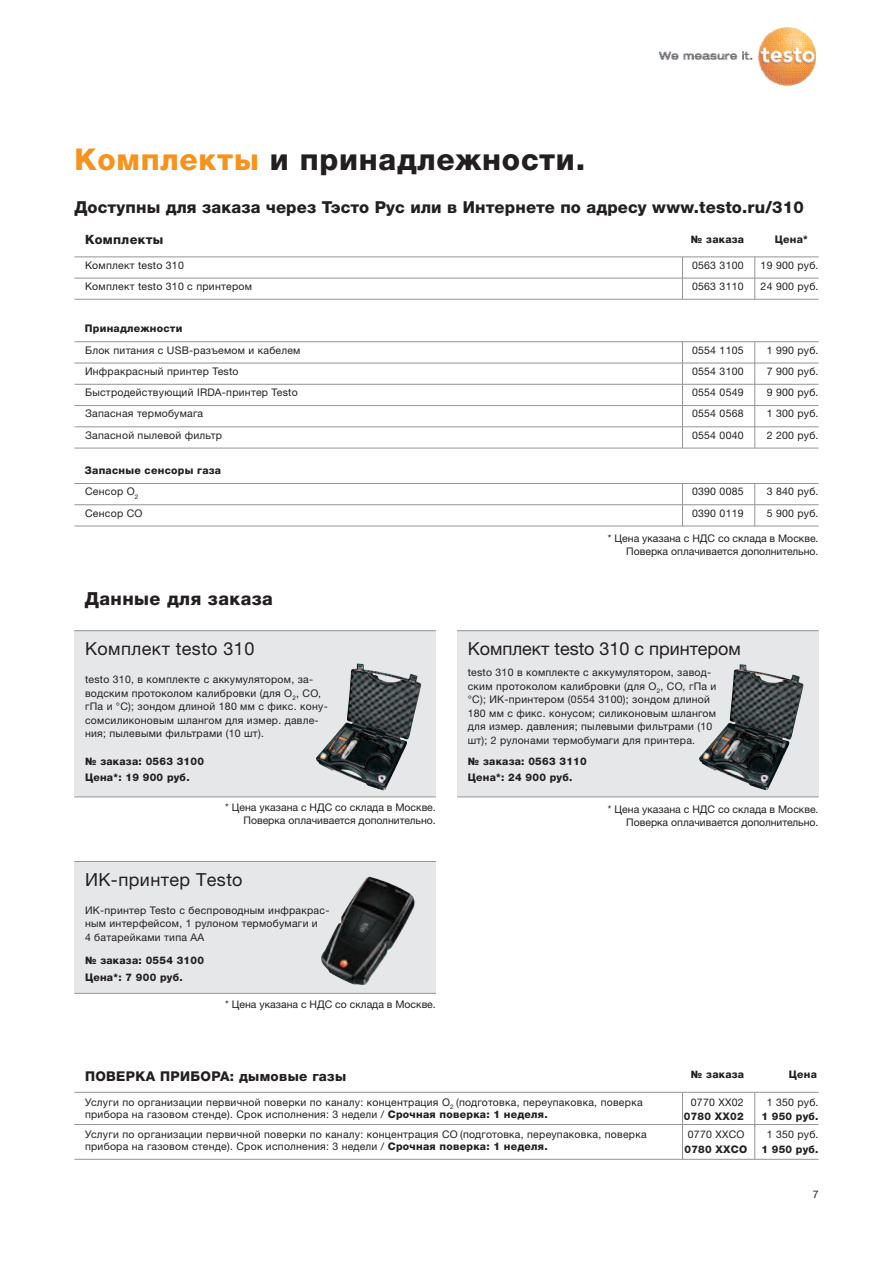
<style>
.page{position:relative;width:893px;height:1263px;background:#fff}
.page>*{position:absolute;margin:0;border:0;box-sizing:border-box;transform-origin:0 0}
.t1{font:800 30px "Helvetica Neue LTW1 G";letter-spacing:.025em;color:#231f20}
.t2{font:18px "Helvetica Neue LTW1 G";letter-spacing:.015em;color:#231f20}
.t3{font:800 18px "Helvetica Neue LTW1 G";letter-spacing:.025em;color:#231f20}
.t4{font:800 16.5px "Helvetica Neue LTW1 G";letter-spacing:.01em;color:#231f20}
.t5{font:800 13.5px "Helvetica Neue LTW1 G";letter-spacing:.025em;color:#231f20}
.t6{font:800 12.75px "Helvetica Neue LTW1 G";letter-spacing:.025em;color:#231f20}
.t7{font:10.5px/21.3px "Helvetica Neue LTW1 G";letter-spacing:.025em;color:#231f20}
.t8{font:10.5px/12.6px "Helvetica Neue LTW1 G";color:#231f20;text-align:right}
.t9{font:800 10.5px "Helvetica Neue LTW1 G";letter-spacing:.025em;color:#231f20}
.s1{color:#f7931d}
.s2{font-weight:800}
</style>
<div class="page">
<div style="left:74px;top:631px;width:362px;height:166px;background:#e6e7e9"></div>
<hr style="left:74px;top:630px;width:362px;height:1px;background:#939598">
<hr style="left:74px;top:796px;width:362px;height:1px;background:#939598">
<img style="left:316px;top:663px;width:105px;height:127px">
<div style="left:457px;top:631px;width:362px;height:166px;background:#e6e7e9"></div>
<hr style="left:457px;top:630px;width:362px;height:1px;background:#939598">
<hr style="left:457px;top:796px;width:362px;height:1px;background:#939598">
<img style="left:699px;top:664px;width:104px;height:126px">
<div style="left:74px;top:861px;width:362px;height:132px;background:#e6e7e9"></div>
<hr style="left:74px;top:861px;width:362px;height:1px;background:#939598">
<hr style="left:74px;top:993px;width:362px;height:1px;background:#939598">
<img style="left:321px;top:877px;width:94px;height:108px">
<img style="left:660px;top:28px;width:155px;height:57px">
<hr style="left:74px;top:299px;width:745px;height:1px;background:#939598">
<hr style="left:74px;top:341px;width:745px;height:1px;background:#939598">
<hr style="left:74px;top:363px;width:745px;height:1px;background:#939598">
<hr style="left:74px;top:384px;width:745px;height:1px;background:#939598">
<hr style="left:74px;top:405px;width:745px;height:1px;background:#939598">
<hr style="left:74px;top:426px;width:745px;height:1px;background:#939598">
<hr style="left:74px;top:448px;width:745px;height:1px;background:#939598">
<hr style="left:74px;top:483px;width:745px;height:1px;background:#939598">
<hr style="left:74px;top:504px;width:745px;height:1px;background:#939598">
<hr style="left:74px;top:526px;width:745px;height:1px;background:#939598">
<svg style="left:682px;top:342px;width:1px;height:106px"></svg>
<svg style="left:682px;top:484px;width:1px;height:42px"></svg>
<svg style="left:754px;top:342px;width:1px;height:106px"></svg>
<svg style="left:754px;top:484px;width:1px;height:42px"></svg>
<hr style="left:74px;top:256px;width:745px;height:1px;background:#939598">
<hr style="left:74px;top:278px;width:745px;height:1px;background:#939598">
<svg style="left:682px;top:257px;width:1px;height:42px"></svg>
<svg style="left:754px;top:257px;width:1px;height:42px"></svg>
<hr style="left:74px;top:1124px;width:745px;height:1px;background:#939598">
<hr style="left:74px;top:1159px;width:745px;height:1px;background:#939598">
<hr style="left:682px;top:1124px;width:1px;height:35px;background:#939598">
<hr style="left:754px;top:1125px;width:1px;height:34px;background:#939598">
<hr style="left:74px;top:1092px;width:745px;height:1px;background:#939598">
<hr style="left:682px;top:1092px;width:1px;height:33px;background:#939598">
<hr style="left:754px;top:1092px;width:1px;height:34px;background:#939598">
<h1 class="t1" style="left:74px;top:149px;width:512px"><span class="s1">Комплекты</span> и принадлежности.</h1>
<h3 class="t4" style="left:74px;top:202px;width:731px">Доступны для заказа через Тэсто Рус или в Интернете по адресу www.testo.ru/310</h3>
<p class="t6" style="left:85px;top:235px;width:80px">Комплекты</p>
<p class="t9" style="left:691px;top:235px;width:55px">№ заказа</p>
<p class="t9" style="left:775px;top:235px;width:35px">Цена*</p>
<p class="t7" style="left:85px;top:255px;width:168px">Комплект testo 310<br>Комплект testo 310 с принтером</p>
<p class="t7" style="left:692px;top:255px;width:53px">0563 3100<br>0563 3110</p>
<p class="t7" style="left:761px;top:255px;width:59px">19 900 руб.<br>24 900 руб.</p>
<p class="t9" style="left:85px;top:325px;width:99px">Принадлежности</p>
<p class="t7" style="left:85px;top:340px;width:217px">Блок питания с USB-разъемом и кабелем<br>Инфракрасный принтер Testo<br>Быстродействующий IRDA-принтер Testo<br>Запасная термобумага<br>Запасной пылевой фильтр</p>
<p class="t7" style="left:692px;top:340px;width:53px;text-align:justify">0554 1105<br>0554 3100<br>0554 0549<br>0554 0568<br>0554 0040</p>
<p class="t7" style="left:767px;top:340px;width:53px;text-align:justify">1 990 руб.<br>7 900 руб.<br>9 900 руб.<br>1 300 руб.<br>2 200 руб.</p>
<p class="t9" style="left:85px;top:466px;width:138px">Запасные сенсоры газа</p>
<p class="t7" style="left:85px;top:482px;width:59px">Сенсор O<sub>2<br></sub>Сенсор CO</p>
<p class="t7" style="left:692px;top:482px;width:53px">0390 0085<br>0390 0119</p>
<p class="t7" style="left:767px;top:482px;width:53px">3 840 руб.<br>5 900 руб.</p>
<h2 class="t3" style="left:85px;top:592px;width:190px">Данные для заказа</h2>
<h2 class="t2" style="left:85px;top:642px;width:171px">Комплект testo 310</h2>
<p class="t7" style="left:85px;top:674px;width:244px;line-height:13.5px">testo 310, в комплекте с аккумулятором, за&shy;водским протоколом калибровки (для O<sub>2</sub>, CO, гПа и °C); зондом длиной 180 мм с фикс. кону&shy;сомсиликоновым шлангом для измер. давле&shy;ния; пылевыми фильтрами (10 шт).</p>
<p class="t9" style="left:85px;top:757px;width:120px">№ заказа: 0563 3100</p>
<p class="t8" style="left:608px;top:533px;width:212px">* Цена указана с НДС со склада в Москве.<br>Поверка оплачивается дополнительно.</p>
<h2 class="t2" style="left:468px;top:642px;width:275px">Комплект testo 310 с принтером</h2>
<p class="t7" style="left:468px;top:667px;width:250px;line-height:13.5px">testo 310 в комплекте с аккумулятором, завод&shy;ским протоколом калибровки (для O<sub>2</sub>, CO, гПа и °C); ИК-принтером (0554 3100); зондом длиной 180 мм с фикс. конусом; силиконовым шлангом для измер. давления; пылевыми фильтрами (10 шт); 2 рулонами термобумаги для принтера.</p>
<p class="t9" style="left:468px;top:757px;width:120px">№ заказа: 0563 3110</p>
<p class="t9" style="left:85px;top:774px;width:106px">Цена*: 19 900 руб.</p>
<p class="t9" style="left:468px;top:774px;width:106px">Цена*: 24 900 руб.</p>
<p class="t8" style="left:225px;top:802px;width:212px">* Цена указана с НДС со склада в Москве.<br>Поверка оплачивается дополнительно.</p>
<p class="t8" style="left:608px;top:804px;width:212px">* Цена указана с НДС со склада в Москве.<br>Поверка оплачивается дополнительно.</p>
<h2 class="t2" style="left:85px;top:873px;width:159px">ИК-принтер Testo</h2>
<p class="t7" style="left:85px;top:904px;width:246px;line-height:13.5px">ИК-принтер Testo с беспроводным инфракрас&shy;ным интерфейсом, 1 рулоном термобумаги и<br>4 батарейками типа AA</p>
<p class="t9" style="left:85px;top:956px;width:120px">№ заказа: 0554 3100</p>
<p class="t9" style="left:85px;top:973px;width:99px">Цена*: 7 900 руб.</p>
<p class="t8" style="left:225px;top:999px;width:212px">* Цена указана с НДС со склада в Москве.</p>
<p class="t5" style="left:85px;top:1071px;width:263px">ПОВЕРКА ПРИБОРА: дымовые газы</p>
<p class="t9" style="left:691px;top:1071px;width:55px">№ заказа</p>
<p class="t9" style="left:789px;top:1071px;width:30px">Цена</p>
<p class="t7" style="left:85px;top:1092px;width:559px">Услуги по организации первичной поверки по каналу: концентрация O<sub>2</sub> (подготовка, переупаковка, поверка</p>
<p class="t7" style="left:691px;top:1092px;width:54px">0770 ХХ02</p>
<p class="t7" style="left:85px;top:1104px;width:464px">прибора на газовом стенде). Срок исполнения: 3 недели / <span class="s2">Срочная поверка: 1 неделя.</span></p>
<p class="t7" style="left:767px;top:1092px;width:53px">1 350 руб.</p>
<p class="t9" style="left:684px;top:1113px;width:61px">0780 ХХ02</p>
<p class="t9" style="left:761px;top:1113px;width:59px">1 950 руб.</p>
<p class="t7" style="left:688px;top:1124px;width:58px">0770 ХХCО</p>
<p class="t7" style="left:767px;top:1124px;width:53px">1 350 руб.</p>
<p class="t9" style="left:684px;top:1145px;width:64px">0780 ХХСО</p>
<p class="t9" style="left:761px;top:1145px;width:59px">1 950 руб.</p>
<p class="t7" style="left:85px;top:1130px;width:563px;line-height:12px">Услуги по организации первичной поверки по каналу: концентрация СO (подготовка, переупаковка, поверка прибора на газовом стенде). Срок исполнения: 3 недели / <span class="s2">Срочная поверка: 1 неделя.</span></p>
<p class="t7" style="left:813px;top:1185px;width:7px">7</p>
</div>
